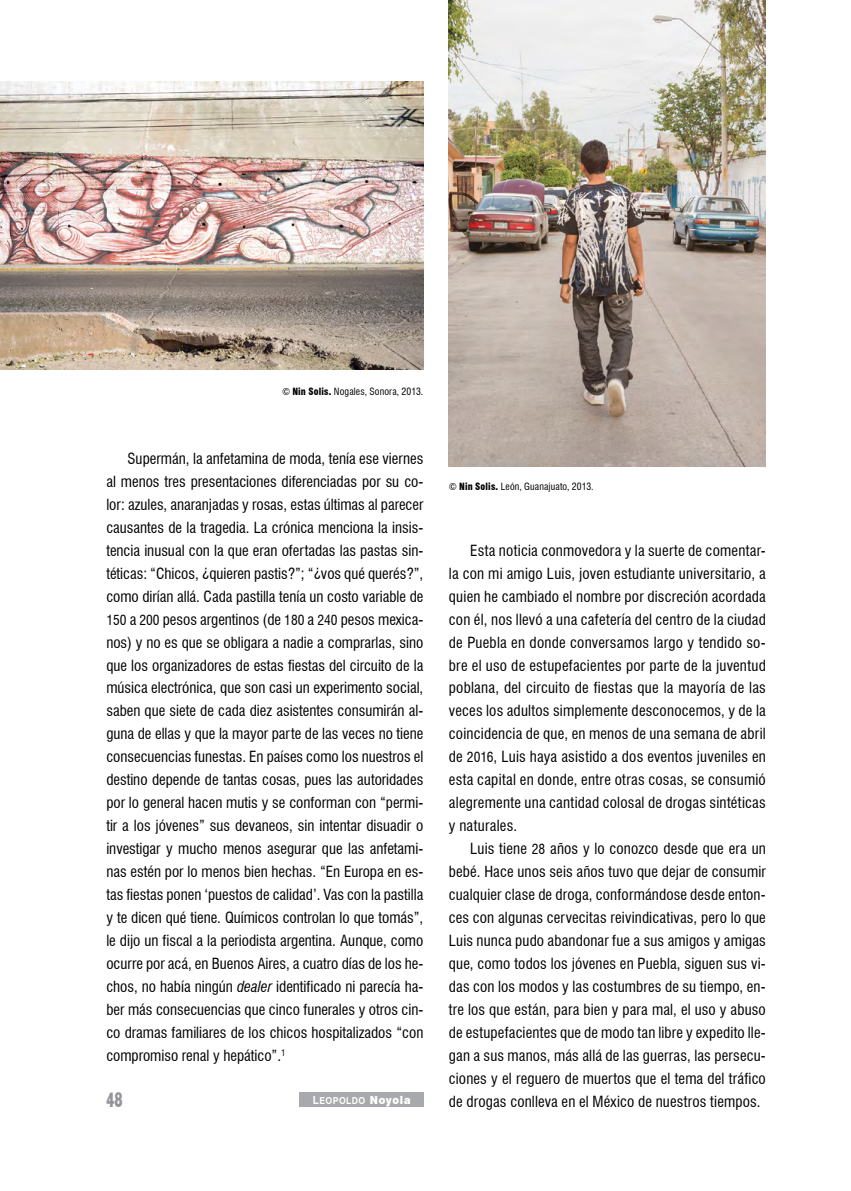
<style>
.page{position:relative;width:851px;height:1191px;background:#fff}
.page>*{position:absolute;margin:0;border:0;box-sizing:border-box;transform-origin:0 0}
.t1{font:700 condensed 21px "Humanist 521 BT Xtra";color:#939598;scale:.75 1}
.t2{font:condensed 15px/23px "Swiss 721 BT";letter-spacing:.01em;color:#000;text-align:justify}
.t3{font:11.25px "Swiss 721 BT Bold SC850";color:#fff;scale:.9 1}
.t4{font:condensed 9.75px "Swiss 721 BT";letter-spacing:.015em;color:#000}
.t5{font:9.6px "Swiss 721 BT Bold SC850";letter-spacing:.06em;color:#fff;scale:.9 1}
.s1{font-weight:900}
.s2{font-size:13.5px}
.s3{font-style:italic}
.s4{font-family:"Swiss 721 BT";font-weight:900;font-size:11.25px}
</style>
<div class="page">
<div style="left:300px;top:1092px;width:124px;height:14px;background:#a7a9ac"></div>
<img style="left:449px;top:0;width:316px;height:466px">
<img style="left:0;top:82px;width:423px;height:288px">
<p class="t4" style="left:282px;top:386px;width:143px">© <span class="s1">Nin Solis.</span> Nogales, Sonora, 2013.</p>
<p class="t2" style="left:106px;top:447px;width:318px;text-indent:21px">Supermán, la anfetamina de moda, tenía ese viernes al menos tres presentaciones diferenciadas por su co&shy;lor: azules, anaranjadas y rosas, estas últimas al parecer causantes de la tragedia. La crónica menciona la insis&shy;tencia inusual con la que eran ofertadas las pastas sin&shy;téticas: “Chicos, ¿quieren pastis?”; “¿vos qué querés?”, como dirían allá. Cada pastilla tenía un costo variable de <span class="s2">150</span> a <span class="s2">200</span> pesos argentinos (de <span class="s2">180</span> a <span class="s2">240</span> pesos mexica&shy;nos) y no es que se obligara a nadie a comprarlas, sino que los organizadores de estas fiestas del circuito de la música electrónica, que son casi un experimento social, saben que siete de cada diez asistentes consumirán al&shy;guna de ellas y que la mayor parte de las veces no tiene consecuencias funestas. En países como los nuestros el destino depende de tantas cosas, pues las autoridades por lo general hacen mutis y se conforman con “permi&shy;tir a los jóvenes” sus devaneos, sin intentar disuadir o investigar y mucho menos asegurar que las anfetami&shy;nas estén por lo menos bien hechas. “En Europa en es&shy;tas fiestas ponen ‘puestos de calidad’. Vas con la pastilla y te dicen qué tiene. Químicos controlan lo que tomás”, le dijo un fiscal a la periodista argentina. Aunque, como ocurre por acá, en Buenos Aires, a cuatro días de los he&shy;chos, no había ningún <span class="s3">dealer</span> identificado ni parecía ha&shy;ber más consecuencias que cinco funerales y otros cin&shy;co dramas familiares de los chicos hospitalizados “con compromiso renal y hepático”.<sup>1</sup></p>
<p class="t4" style="left:449px;top:481px;width:146px">© <span class="s1">Nin Solis.</span> León, Guanajuato, 2013.</p>
<p class="t2" style="left:449px;top:539px;width:318px;text-indent:21px">Esta noticia conmovedora y la suerte de comentar&shy;la con mi amigo Luis, joven estudiante universitario, a quien he cambiado el nombre por discreción acordada con él, nos llevó a una cafetería del centro de la ciudad de Puebla en donde conversamos largo y tendido so&shy;bre el uso de estupefacientes por parte de la juventud poblana, del circuito de fiestas que la mayoría de las veces los adultos simplemente desconocemos, y de la coincidencia de que, en menos de una semana de abril de <span class="s2">2016</span>, Luis haya asistido a dos eventos juveniles en esta capital en donde, entre otras cosas, se consumió alegremente una cantidad colosal de drogas sintéticas y naturales.</p>
<p class="t2" style="left:449px;top:837px;width:318px;text-indent:21px">Luis tiene <span class="s2">28</span> años y lo conozco desde que era un bebé. Hace unos seis años tuvo que dejar de consumir cualquier clase de droga, conformándose desde enton&shy;ces con algunas cervecitas reivindicativas, pero lo que Luis nunca pudo abandonar fue a sus amigos y amigas que, como todos los jóvenes en Puebla, siguen sus vi&shy;das con los modos y las costumbres de su tiempo, en&shy;tre los que están, para bien y para mal, el uso y abuso de estupefacientes que de modo tan libre y expedito lle&shy;gan a sus manos, más allá de las guerras, las persecu&shy;ciones y el reguero de muertos que el tema del tráfico</p>
<h1 class="t1" style="left:106px;top:1086px;width:23px">48</h1>
<p class="t3" style="left:313px;top:1091px;width:7px">L</p>
<p class="t2" style="left:449px;top:1089px;width:313px">de drogas conlleva en el México de nuestros tiempos.</p>
<p class="t5" style="left:319px;top:1093px;width:103px">EOPOLDO <span class="s4">Noyola</span></p>
</div>
